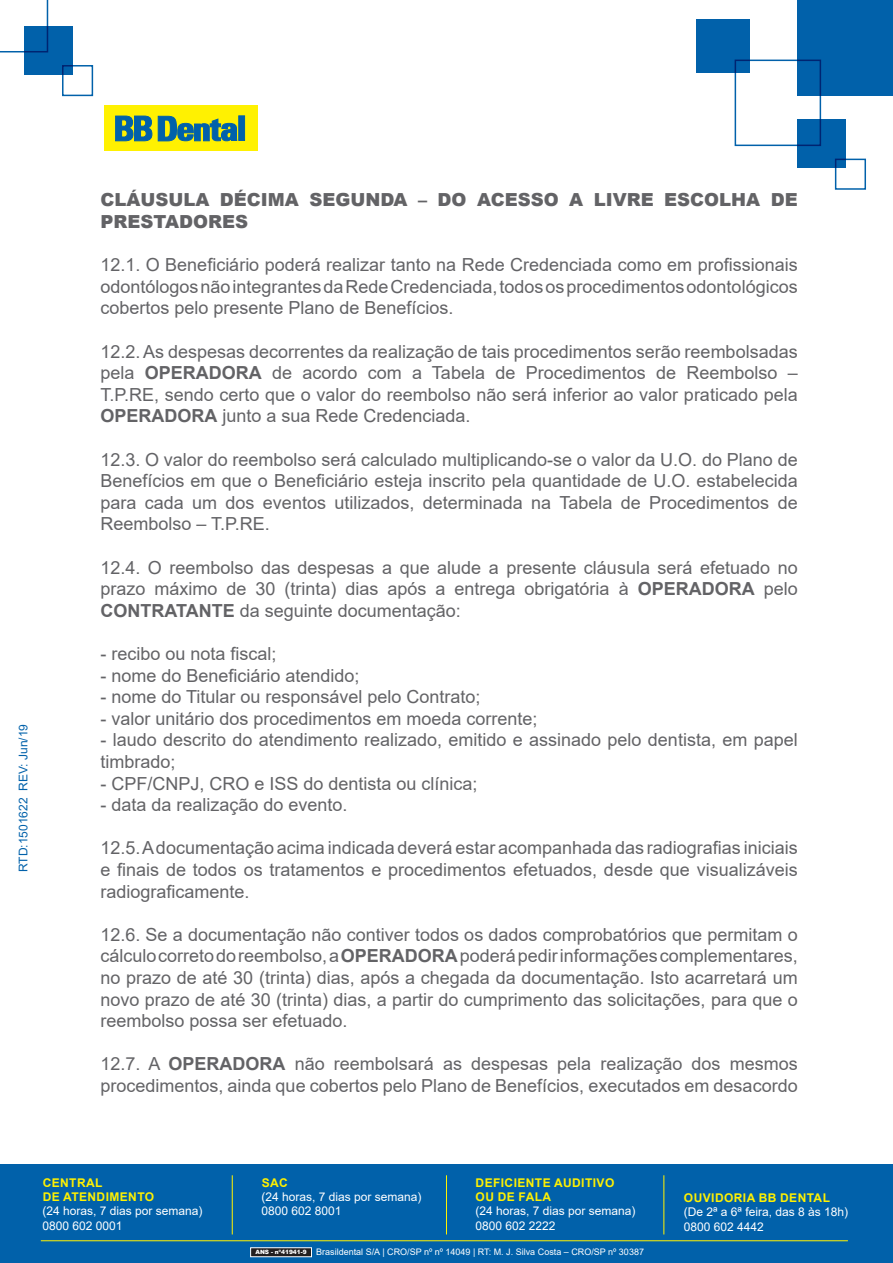
<style>
.page{position:relative;width:893px;height:1263px;background:#fff}
.page>*{position:absolute;margin:0;border:0;box-sizing:border-box;transform-origin:0 0}
.t1{font:18px/21.6px "Arial";color:#636366;text-align:justify}
.t2{font:900 18px/21.6px "Arial";color:#636366}
.t3{font:12px "Arial";color:#fff}
.t4{font:700 12px "Arial";letter-spacing:.035em;color:#fff101}
.t5{font:12px "Arial";color:#0161aa}
.t6{font:9px "Arial";color:#fff}
.t7{font:900 5.85px "Arial";color:#fff}
.s1{font-weight:700}
</style>
<div class="page">
<div style="left:0;top:1165px;width:893px;height:98px;background:#0161aa"></div>
<div style="left:798px;top:0;width:95px;height:95px;background:#0161aa"></div>
<div style="left:835px;top:159px;width:31px;height:31px;border:2px solid #0161aa"></div>
<div style="left:62px;top:65px;width:31px;height:31px;border:2px solid #0161aa"></div>
<div style="left:797px;top:119px;width:49px;height:49px;background:#0161aa"></div>
<div style="left:24px;top:26px;width:49px;height:49px;background:#0161aa"></div>
<div style="left:696px;top:19px;width:54px;height:54px;background:#0161aa"></div>
<div style="left:735px;top:60px;width:86px;height:86px;border:2px solid #0161aa"></div>
<svg style="left:0;top:0;width:48px;height:52px"></svg>
<div style="left:251px;top:1248px;width:60px;height:9px;background:#231f20"></div>
<div style="left:250px;top:1247px;width:62px;height:10px;border:1px solid #fff"></div>
<hr style="left:232px;top:1175px;width:1px;height:59px;background:#fff101">
<hr style="left:41px;top:1240px;width:807px;height:1px;background:#fff101">
<hr style="left:663px;top:1175px;width:1px;height:59px;background:#fff101">
<hr style="left:446px;top:1175px;width:1px;height:59px;background:#fff101">
<div style="left:104px;top:106px;width:153px;height:45px;background:#fff101"></div>
<svg style="left:115px;top:116px;width:37px;height:25px"></svg>
<svg style="left:158px;top:116px;width:79px;height:25px"></svg>
<div style="left:239px;top:116px;width:6px;height:25px;background:#0161aa"></div>
<p class="t5" style="left:15px;top:872px;width:150px;rotate:-90deg">RTD:1501622 REV: Jun/19</p>
<p class="t2" style="left:100px;top:189px;width:699px">CLÁUSULA DÉCIMA SEGUNDA – DO ACESSO A LIVRE ESCOLHA DE<br>PRESTADORES</p>
<p class="t1" style="left:100px;top:254px;width:699px">12.1. O Beneficiário poderá realizar tanto na Rede Credenciada como em profissionais odontólogos não integrantes da Rede Credenciada, todos os procedimentos odontológicos cobertos pelo presente Plano de Benefícios.</p>
<p class="t1" style="left:100px;top:340px;width:699px">12.2. As despesas decorrentes da realização de tais procedimentos serão reembolsadas pela <span class="s1">OPERADORA</span> de acordo com a Tabela de Procedimentos de Reembolso – T.P.RE, sendo certo que o valor do reembolso não será inferior ao valor praticado pela <span class="s1">OPERADORA</span> junto a sua Rede Credenciada.</p>
<p class="t1" style="left:100px;top:448px;width:699px">12.3. O valor do reembolso será calculado multiplicando-se o valor da U.O. do Plano de Benefícios em que o Beneficiário esteja inscrito pela quantidade de U.O. estabelecida para cada um dos eventos utilizados, determinada na Tabela de Procedimentos de Reembolso – T.P.RE.</p>
<p class="t1" style="left:100px;top:556px;width:699px">12.4. O reembolso das despesas a que alude a presente cláusula será efetuado no prazo máximo de 30 (trinta) dias após a entrega obrigatória à <span class="s1">OPERADORA</span> pelo <span class="s1">CONTRATANTE</span> da seguinte documentação:</p>
<p class="t1" style="left:100px;top:643px;width:178px">- recibo ou nota fiscal;</p>
<p class="t1" style="left:100px;top:664px;width:261px">- nome do Beneficiário atendido;</p>
<p class="t1" style="left:100px;top:686px;width:382px">- nome do Titular ou responsável pelo Contrato;</p>
<p class="t1" style="left:100px;top:708px;width:439px">- valor unitário dos procedimentos em moeda corrente;</p>
<p class="t1" style="left:100px;top:729px;width:699px">- laudo descrito do atendimento realizado, emitido e assinado pelo dentista, em papel timbrado;</p>
<p class="t1" style="left:100px;top:772px;width:379px">- CPF/CNPJ, CRO e ISS do dentista ou clínica;</p>
<p class="t1" style="left:100px;top:794px;width:249px">- data da realização do evento.</p>
<p class="t1" style="left:100px;top:837px;width:699px">12.5. A documentação acima indicada deverá estar acompanhada das radiografias iniciais e finais de todos os tratamentos e procedimentos efetuados, desde que visualizáveis radiograficamente.</p>
<p class="t1" style="left:100px;top:924px;width:699px">12.6. Se a documentação não contiver todos os dados comprobatórios que permitam o cálculo correto do reembolso, a <span class="s1">OPERADORA</span> poderá pedir informações complementares, no prazo de até 30 (trinta) dias, após a chegada da documentação. Isto acarretará um novo prazo de até 30 (trinta) dias, a partir do cumprimento das solicitações, para que o reembolso possa ser efetuado.</p>
<p class="t1" style="left:100px;top:1053px;width:699px">12.7. A <span class="s1">OPERADORA</span> não reembolsará as despesas pela realização dos mesmos procedimentos, ainda que cobertos pelo Plano de Benefícios, executados em desacordo</p>
<p class="t4" style="left:43px;top:1174px;width:61px">CENTRAL</p>
<p class="t4" style="left:43px;top:1188px;width:113px">DE ATENDIMENTO</p>
<p class="t3" style="left:43px;top:1203px;width:162px">(24 horas, 7 dias por semana)</p>
<p class="t3" style="left:43px;top:1217px;width:82px">0800 602 0001</p>
<p class="t4" style="left:262px;top:1174px;width:28px">SAC</p>
<p class="t3" style="left:261px;top:1188px;width:162px">(24 horas, 7 dias por semana)</p>
<p class="t3" style="left:261px;top:1203px;width:82px">0800 602 8001</p>
<p class="t4" style="left:476px;top:1174px;width:140px">DEFICIENTE AUDITIVO</p>
<p class="t4" style="left:476px;top:1188px;width:77px">OU DE FALA</p>
<p class="t3" style="left:475px;top:1203px;width:162px">(24 horas, 7 dias por semana)</p>
<p class="t3" style="left:475px;top:1217px;width:82px">0800 602 2222</p>
<p class="t7" style="left:255px;top:1248px;width:53px">ANS - nº41941-9</p>
<p class="t6" style="left:316px;top:1246px;width:329px">Brasildental S/A | CRO/SP nº nº 14049 | RT: M. J. Silva Costa – CRO/SP nº 30387</p>
<p class="t4" style="left:684px;top:1189px;width:148px">OUVIDORIA BB DENTAL</p>
<p class="t3" style="left:684px;top:1204px;width:166px">(De 2ª a 6ª feira, das 8 às 18h)</p>
<p class="t3" style="left:684px;top:1218px;width:82px">0800 602 4442</p>
</div>
